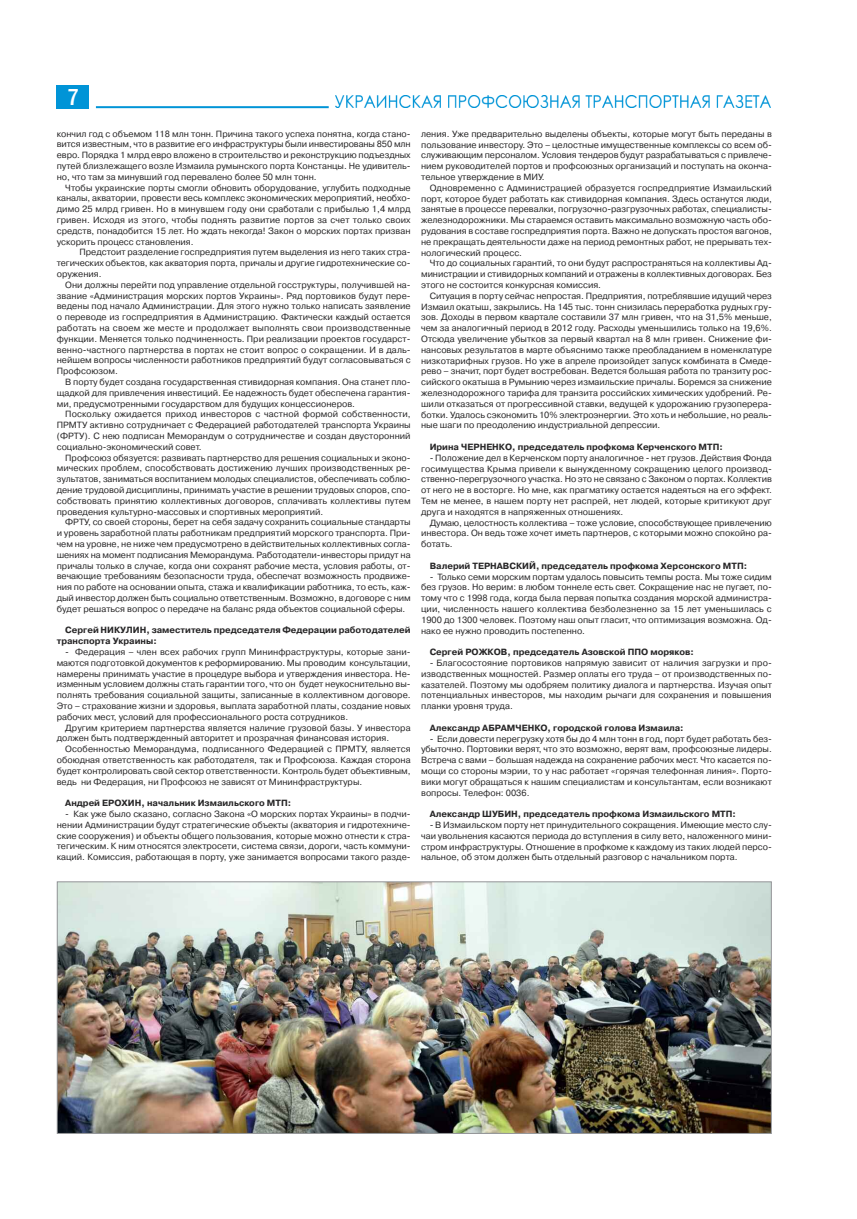
<style>
.page{position:relative;width:857px;height:1219px;background:#fff}
.page>*{position:absolute;margin:0;border:0;box-sizing:border-box;transform-origin:0 0}
.t1{font:500 condensed 24px "Franklin Gothic";color:#fff}
.t2{font:9px/10.8px "Pragmatica C";color:#272627;text-align:justify}
.t3{font:700 9px/10.8px "Pragmatica C";color:#272627}
</style>
<div class="page">
<hr style="left:96px;top:106px;width:232px;height:2px;background:#0094d7">
<div style="left:57px;top:85px;width:32px;height:23px;background:#0094d7"></div>
<img style="left:335px;top:96px;width:435px;height:12px">
<img style="left:59px;top:883px;width:710px;height:249px">
<div style="left:57px;top:881px;width:714px;height:253px;border:1px solid #919396"></div>
<h1 class="t1" style="left:67px;top:82px;width:14px">7</h1>
<p class="t2" style="left:57px;top:128px;width:355px">кончил год с объемом 118 млн тонн. Причина такого успеха понятна, когда стано&shy;вится известным, что в развитие его инфраструктуры были инвестированы 850 млн евро. Порядка 1 млрд евро вложено в строительство и реконструкцию подъездных путей близлежащего возле Измаила румынского порта Констанцы. Не удивитель&shy;но, что там за минувший год перевалено более 50 млн тонн.</p>
<p class="t2" style="left:57px;top:182px;width:355px;text-indent:9px">Чтобы украинские порты смогли обновить оборудование, углубить подходные каналы, акватории, провести весь комплекс экономических мероприятий, необхо&shy;димо 25 млрд гривен. Но в минувшем году они сработали с прибылью 1,4 млрд гривен. Исходя из этого, чтобы поднять развитие портов за счет только своих средств, понадобится 15 лет. Но ждать некогда! Закон о морских портах призван ускорить процесс становления.</p>
<p class="t2" style="left:57px;top:247px;width:355px;text-indent:23px">Предстоит разделение госпредприятия путем выделения из него таких стра&shy;тегических объектов, как акватория порта, причалы и другие гидротехнические со&shy;оружения.</p>
<p class="t2" style="left:57px;top:279px;width:355px;text-indent:9px">Они должны перейти под управление отдельной госструктуры, получившей на&shy;звание «Администрация морских портов Украины». Ряд портовиков будут пере&shy;ведены под начало Администрации. Для этого нужно только написать заявление о переводе из госпредприятия в Администрацию. Фактически каждый остается работать на своем же месте и продолжает выполнять свои производственные функции. Меняется только подчиненность. При реализации проектов государст&shy;венно-частного партнерства в портах не стоит вопрос о сокращении. И в даль&shy;нейшем вопросы численности работников предприятий будут согласовываться с Профсоюзом.</p>
<p class="t2" style="left:57px;top:376px;width:355px;text-indent:9px">В порту будет создана государственная стивидорная компания. Она станет пло&shy;щадкой для привлечения инвестиций. Ее надежность будет обеспечена гарантия&shy;ми, предусмотренными государством для будущих концессионеров.</p>
<p class="t2" style="left:57px;top:409px;width:355px;text-indent:9px">Поскольку ожидается приход инвесторов с частной формой собственности, ПРМТУ активно сотрудничает с Федерацией работодателей транспорта Украины (ФРТУ). С нею подписан Меморандум о сотрудничестве и создан двусторонний социально-экономический совет.</p>
<p class="t2" style="left:57px;top:452px;width:355px;text-indent:9px">Профсоюз обязуется: развивать партнерство для решения социальных и эконо&shy;мических проблем, способствовать достижению лучших производственных ре&shy;зультатов, заниматься воспитанием молодых специалистов, обеспечивать соблю&shy;дение трудовой дисциплины, принимать участие в решении трудовых споров, спо&shy;собствовать принятию коллективных договоров, сплачивать коллективы путем проведения культурно-массовых и спортивных мероприятий.</p>
<p class="t2" style="left:57px;top:517px;width:355px;text-indent:9px">ФРТУ, со своей стороны, берет на себя задачу сохранить социальные стандарты и уровень заработной платы работникам предприятий морского транспорта. При&shy;чем на уровне, не ниже чем предусмотрено в действительных коллективных согла&shy;шениях на момент подписания Меморандума. Работодатели-инвесторы придут на причалы только в случае, когда они сохранят рабочие места, условия работы, от&shy;вечающие требованиям безопасности труда, обеспечат возможность продвиже&shy;ния по работе на основании опыта, стажа и квалификации работника, то есть, каж&shy;дый инвестор должен быть социально ответственным. Возможно, в договоре с ним будет решаться вопрос о передаче на баланс ряда объектов социальной сферы.</p>
<p class="t3" style="left:57px;top:625px;width:355px;text-indent:9px">Сергей НИКУЛИН, заместитель председателя Федерации работодателей транспорта Украины:</p>
<p class="t2" style="left:57px;top:646px;width:355px;text-indent:9px">- Федерация – член всех рабочих групп Мининфраструктуры, которые зани&shy;маются подготовкой документов к реформированию. Мы проводим консультации, намерены принимать участие в процедуре выбора и утверждения инвестора. Не&shy;изменным условием должны стать гарантии того, что он будет неукоснительно вы&shy;полнять требования социальной защиты, записанные в коллективном договоре.<br>Это – страхование жизни и здоровья, выплата заработной платы, создание новых рабочих мест, условий для профессионального роста сотрудников.</p>
<p class="t2" style="left:57px;top:722px;width:355px;text-indent:9px">Другим критерием партнерства является наличие грузовой базы. У инвестора должен быть подтвержденный авторитет и прозрачная финансовая история.</p>
<p class="t2" style="left:57px;top:744px;width:355px;text-indent:9px">Особенностью Меморандума, подписанного Федерацией с ПРМТУ, является обоюдная ответственность как работодателя, так и Профсоюза. Каждая сторона будет контролировать свой сектор ответственности. Контроль будет объективным, ведь ни Федерация, ни Профсоюз не зависят от Мининфраструктуры.</p>
<p class="t3" style="left:65px;top:798px;width:227px">Андрей ЕРОХИН, начальник Измаильского МТП:</p>
<p class="t2" style="left:57px;top:808px;width:355px;text-indent:9px">- Как уже было сказано, согласно Закона «О морских портах Украины» в подчи&shy;нении Администрации будут стратегические объекты (акватория и гидротехниче&shy;ские сооружения) и объекты общего пользования, которые можно отнести к стра&shy;тегическим. К ним относятся электросети, система связи, дороги, часть коммуни&shy;каций. Комиссия, работающая в порту, уже занимается вопросами такого разде-</p>
<p class="t2" style="left:421px;top:128px;width:352px">ления. Уже предварительно выделены объекты, которые могут быть переданы в пользование инвестору. Это – целостные имущественные комплексы со всем об&shy;служивающим персоналом. Условия тендеров будут разрабатываться с привлече&shy;нием руководителей портов и профсоюзных организаций и поступать на оконча&shy;тельное утверждение в МИУ.</p>
<p class="t2" style="left:421px;top:182px;width:352px;text-indent:9px">Одновременно с Администрацией образуется госпредприятие Измаильский порт, которое будет работать как стивидорная компания. Здесь останутся люди, занятые в процессе перевалки, погрузочно-разгрузочных работах, специалисты&shy;железнодорожники. Мы стараемся оставить максимально возможную часть обо&shy;рудования в составе госпредприятия порта. Важно не допускать простоя вагонов, не прекращать деятельности даже на период ремонтных работ, не прерывать тех&shy;нологический процесс.</p>
<p class="t2" style="left:421px;top:258px;width:352px;text-indent:9px">Что до социальных гарантий, то они будут распространяться на коллективы Ад&shy;министрации и стивидорных компаний и отражены в коллективных договорах. Без этого не состоится конкурсная комиссия.</p>
<p class="t2" style="left:421px;top:290px;width:352px;text-indent:9px">Ситуация в порту сейчас непростая. Предприятия, потреблявшие идущий через Измаил окатыш, закрылись. На 145 тыс. тонн снизилась переработка рудных гру&shy;зов. Доходы в первом квартале составили 37 млн гривен, что на 31,5% меньше, чем за аналогичный период в 2012 году. Расходы уменьшились только на 19,6%.<br>Отсюда увеличение убытков за первый квартал на 8 млн гривен. Снижение фи&shy;нансовых результатов в марте объяснимо также преобладанием в номенклатуре низкотарифных грузов. Но уже в апреле произойдет запуск комбината в Смеде&shy;рево – значит, порт будет востребован. Ведется большая работа по транзиту рос&shy;сийского окатыша в Румынию через измаильские причалы. Боремся за снижение железнодорожного тарифа для транзита российских химических удобрений. Ре&shy;шили отказаться от прогрессивной ставки, ведущей к удорожанию грузоперера&shy;ботки. Удалось сэкономить 10% электроэнергии. Это хоть и небольшие, но реаль&shy;ные шаги по преодолению индустриальной депрессии.</p>
<p class="t3" style="left:429px;top:441px;width:294px">Ирина ЧЕРНЕНКО, председатель профкома Керченского МТП:</p>
<p class="t2" style="left:421px;top:452px;width:352px;text-indent:9px">- Положение дел в Керченском порту аналогичное - нет грузов. Действия Фонда госимущества Крыма привели к вынужденному сокращению целого производ&shy;ственно-перегрузочного участка. Но это не связано с Законом о портах. Коллектив от него не в восторге. Но мне, как прагматику остается надеяться на его эффект.<br>Тем не менее, в нашем порту нет распрей, нет людей, которые критикуют друг друга и находятся в напряженных отношениях.</p>
<p class="t2" style="left:421px;top:517px;width:352px;text-indent:9px">Думаю, целостность коллектива – тоже условие, способствующее привлечению инвестора. Он ведь тоже хочет иметь партнеров, с которыми можно спокойно ра&shy;ботать.</p>
<p class="t3" style="left:429px;top:560px;width:319px">Валерий ТЕРНАВСКИЙ, председатель профкома Херсонского МТП:</p>
<p class="t2" style="left:421px;top:571px;width:352px;text-indent:9px">- Только семи морским портам удалось повысить темпы роста. Мы тоже сидим без грузов. Но верим: в любом тоннеле есть свет. Сокращение нас не пугает, по&shy;тому что с 1998 года, когда была первая попытка создания морской администра&shy;ции, численность нашего коллектива безболезненно за 15 лет уменьшилась с 1900 до 1300 человек. Поэтому наш опыт гласит, что оптимизация возможна. Од&shy;нако ее нужно проводить постепенно.</p>
<p class="t3" style="left:429px;top:647px;width:265px">Сергей РОЖКОВ, председатель Азовской ППО моряков:</p>
<p class="t2" style="left:421px;top:657px;width:352px;text-indent:9px">- Благосостояние портовиков напрямую зависит от наличия загрузки и про&shy;изводственных мощностей. Размер оплаты его труда – от производственных по&shy;казателей. Поэтому мы одобряем политику диалога и партнерства. Изучая опыт потенциальных инвесторов, мы находим рычаги для сохранения и повышения планки уровня труда.</p>
<p class="t3" style="left:429px;top:722px;width:255px">Александр АБРАМЧЕНКО, городской голова Измаила:</p>
<p class="t2" style="left:421px;top:733px;width:352px;text-indent:9px">- Если довести перегрузку хотя бы до 4 млн тонн в год, порт будет работать без&shy;убыточно. Портовики верят, что это возможно, верят вам, профсоюзные лидеры.<br>Встреча с вами – большая надежда на сохранение рабочих мест. Что касается по&shy;мощи со стороны мэрии, то у нас работает «горячая телефонная линия». Порто&shy;вики могут обращаться к нашим специалистам и консультантам, если возникают вопросы. Телефон: 0036.</p>
<p class="t3" style="left:429px;top:809px;width:308px">Александр ШУБИН, председатель профкома Измаильского МТП:</p>
<p class="t2" style="left:421px;top:819px;width:352px;text-indent:9px">- В Измаильском порту нет принудительного сокращения. Имеющие место слу&shy;чаи увольнения касаются периода до вступления в силу вето, наложенного мини&shy;стром инфраструктуры. Отношение в профкоме к каждому из таких людей персо&shy;нальное, об этом должен быть отдельный разговор с начальником порта.</p>
</div>
